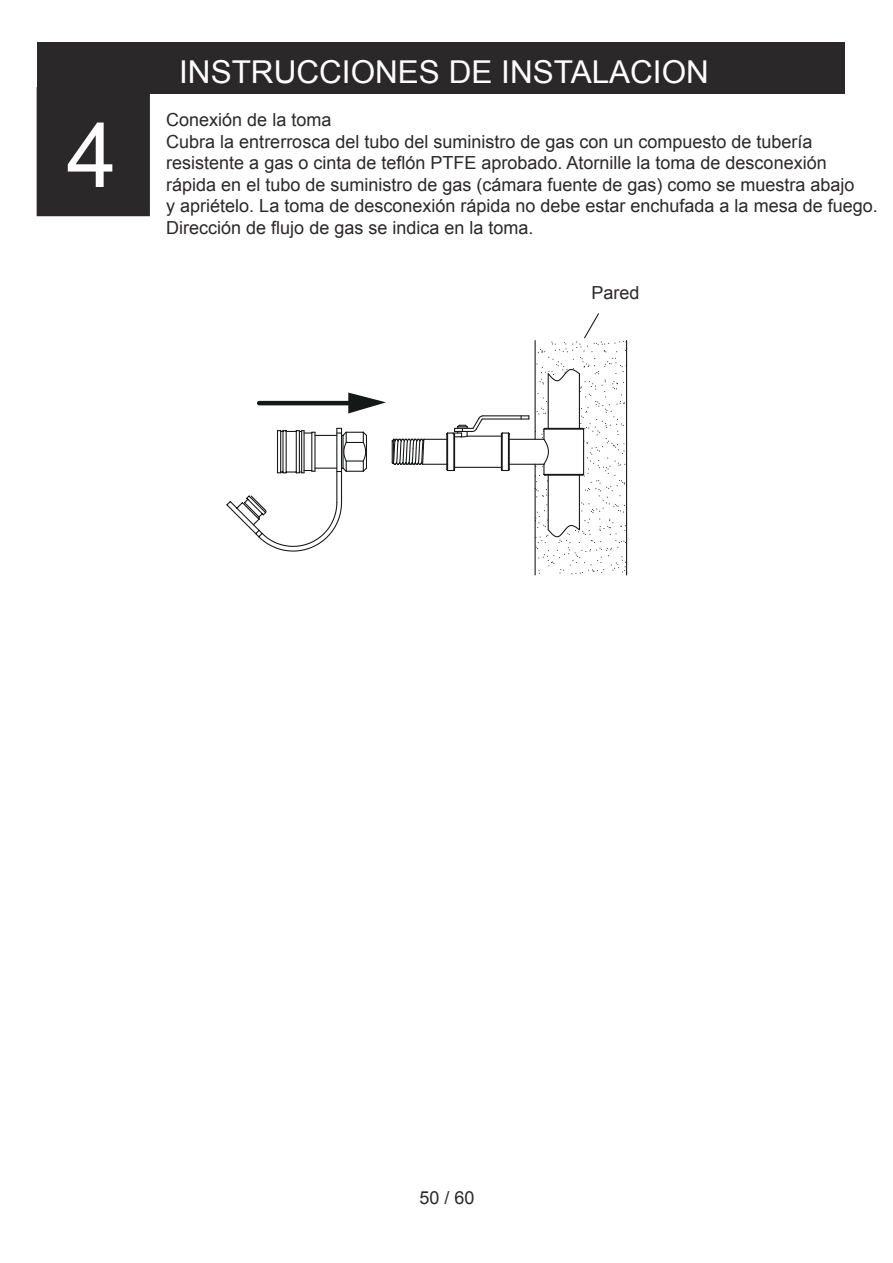
<style>
.page{position:relative;width:893px;height:1263px;background:#fff}
.page>*{position:absolute;margin:0;border:0;box-sizing:border-box;transform-origin:0 0}
.t1{font:90px "Arial";color:#fff}
.t2{font:31.5px "Arial";color:#fff}
.t3{font:18px/21.6px "Arial";color:#2b2829}
</style>
<div class="page">
<div style="left:37px;top:42px;width:808px;height:52px;background:#2b2829"></div>
<div style="left:37px;top:87px;width:113px;height:129px;background:#2b2829"></div>
<svg style="left:226px;top:313px;width:401px;height:262px"></svg>
<h2 class="t2" style="left:179px;top:60px;width:531px">INSTRUCCIONES DE INSTALACION</h2>
<h1 class="t1" style="left:67px;top:121px;width:52px">4</h1>
<p class="t3" style="left:166px;top:110px;width:713px">ConexiÛn de la toma<br>Cubra la entrerrosca del tubo del suministro de gas con un compuesto de tuberÌa resistente a gas o cinta de teflÛn PTFE aprobado. Atornille la toma de desconexiÛn r·pida en el tubo de suministro de gas (c·mara fuente de gas) como se muestra abajo<br>y apriÈtelo. La toma de desconexiÛn r·pida no debe estar enchufada a la mesa de fuego.<br>DirecciÛn de flujo de gas se indica en la toma.</p>
<p class="t3" style="left:591px;top:283px;width:50px">Pared</p>
<p class="t3" style="left:419px;top:1188px;width:57px">50 / 60</p>
</div>
